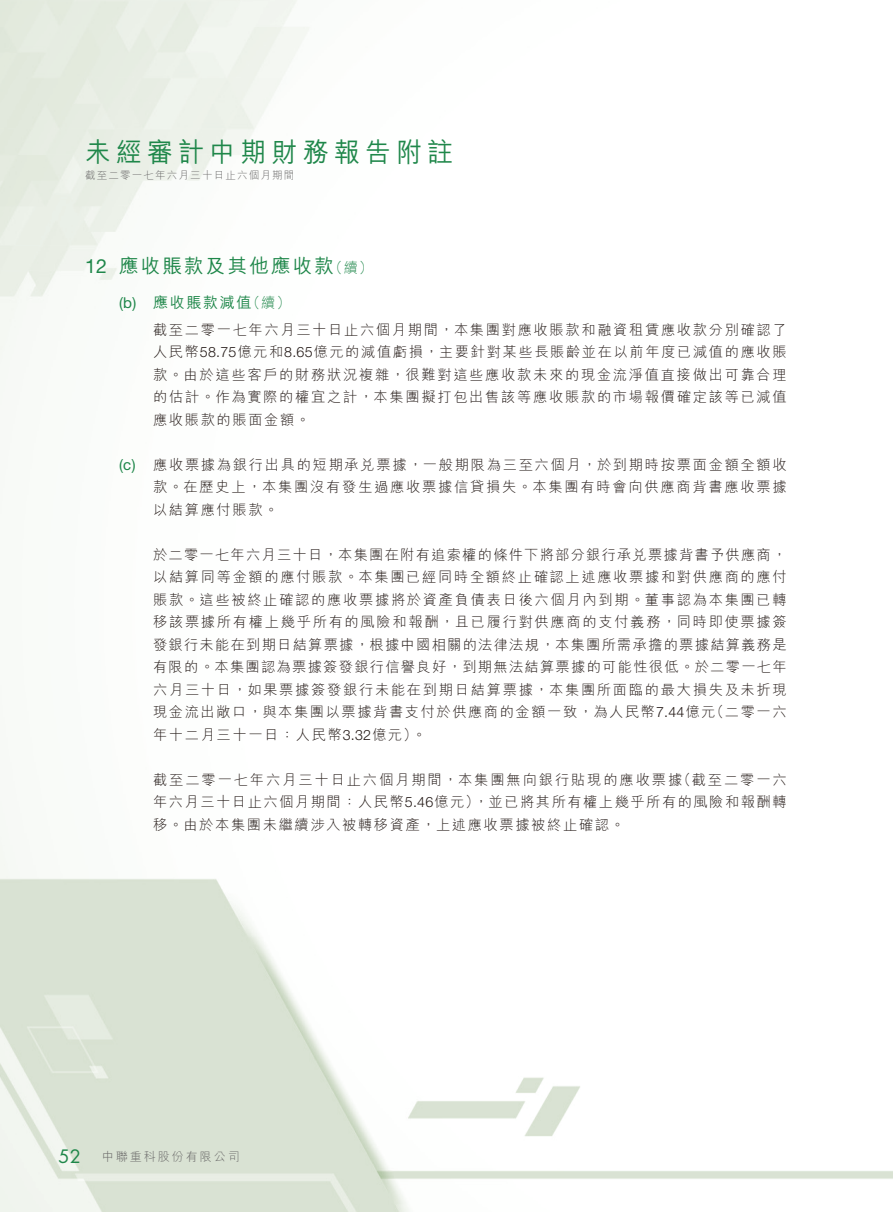
<style>
.page{position:relative;width:893px;height:1212px;background:#fff}
.page>*{position:absolute;margin:0;border:0;box-sizing:border-box;transform-origin:0 0}
.t1{font:500 27px "M Hei HK";letter-spacing:.215em;color:#1f874a;scale:.95 1}
.t2{font:500 19.5px "M Hei HK";letter-spacing:.115em;color:#1f874a}
.t3{font:500 15px "M Hei HK";letter-spacing:.115em;color:#1f874a}
.t4{font:300 14.25px/22.5px "M Hei HK";letter-spacing:.115em;color:#231916;text-align:justify}
.t5{font:300 12px "M Hei HK";letter-spacing:.165em;color:#666565}
.t6{font:300 10.5px "M Hei HK";letter-spacing:.115em;color:#666565}
.s1{font-family:"Helvetica Neue";font-weight:400}
.s2{font-weight:300;font-size:14.25px}
.s3{font-family:"Helvetica Neue"}
.s4{font-family:"Helvetica Neue";font-weight:400;font-size:15px;color:#1f874a}
.s5{font-family:"Futura";font-weight:400;font-size:18px;color:#1f874a}
</style>
<div class="page">
<img style="left:0;top:0;width:893px;height:1212px">
<h1 class="t1" style="left:85px;top:133px;width:389px">未經審計中期財務報告附註</h1>
<p class="t6" style="left:85px;top:168px;width:211px">截至二零一七年六月三十日止六個月期間</p>
<h2 class="t2" style="left:85px;top:251px;width:290px"><span class="s1">12</span> 應收賬款及其他應收款<span class="s2">（續）</span></h2>
<p class="t3" style="left:119px;top:291px;width:173px"><span class="s1">(b)</span> 應收賬款減值<span class="s2">（續）</span></p>
<p class="t4" style="left:153px;top:318px;width:635px">截至二零一七年六月三十日止六個月期間，本集團對應收賬款和融資租賃應收款分別確認了人民幣<span class="s3">58.75</span>億元和<span class="s3">8.65</span>億元的減值虧損，主要針對某些長賬齡並在以前年度已減值的應收賬款。由於這些客戶的財務狀況複雜，很難對這些應收款未來的現金流淨值直接做出可靠合理的估計。作為實際的權宜之計，本集團擬打包出售該等應收賬款的市場報價確定該等已減值應收賬款的賬面金額。</p>
<p class="t4" style="left:153px;top:453px;width:635px;text-indent:-34px"><span class="s4">(c)</span> 應收票據為銀行出具的短期承兌票據，一般期限為三至六個月，於到期時按票面金額全額收款。在歷史上，本集團沒有發生過應收票據信貸損失。本集團有時會向供應商背書應收票據以結算應付賬款。</p>
<p class="t4" style="left:153px;top:543px;width:635px">於二零一七年六月三十日，本集團在附有追索權的條件下將部分銀行承兌票據背書予供應商，以結算同等金額的應付賬款。本集團已經同時全額終止確認上述應收票據和對供應商的應付賬款。這些被終止確認的應收票據將於資產負債表日後六個月內到期。董事認為本集團已轉移該票據所有權上幾乎所有的風險和報酬，且已履行對供應商的支付義務，同時即使票據簽發銀行未能在到期日結算票據，根據中國相關的法律法規，本集團所需承擔的票據結算義務是有限的。本集團認為票據簽發銀行信譽良好，到期無法結算票據的可能性很低。於二零一七年六月三十日，如果票據簽發銀行未能在到期日結算票據，本集團所面臨的最大損失及未折現現金流出敞口，與本集團以票據背書支付於供應商的金額一致，為人民幣<span class="s3">7.44</span>億元（二零一六年十二月三十一日：人民幣<span class="s3">3.32</span>億元）。</p>
<p class="t4" style="left:153px;top:768px;width:635px">截至二零一七年六月三十日止六個月期間，本集團無向銀行貼現的應收票據（截至二零一六年六月三十日止六個月期間：人民幣<span class="s3">5.46</span>億元），並已將其所有權上幾乎所有的風險和報酬轉移。由於本集團未繼續涉入被轉移資產，上述應收票據被終止確認。</p>
<p class="t5" style="left:58px;top:1148px;width:183px"><span class="s5">52</span> 中聯重科股份有限公司</p>
</div>
